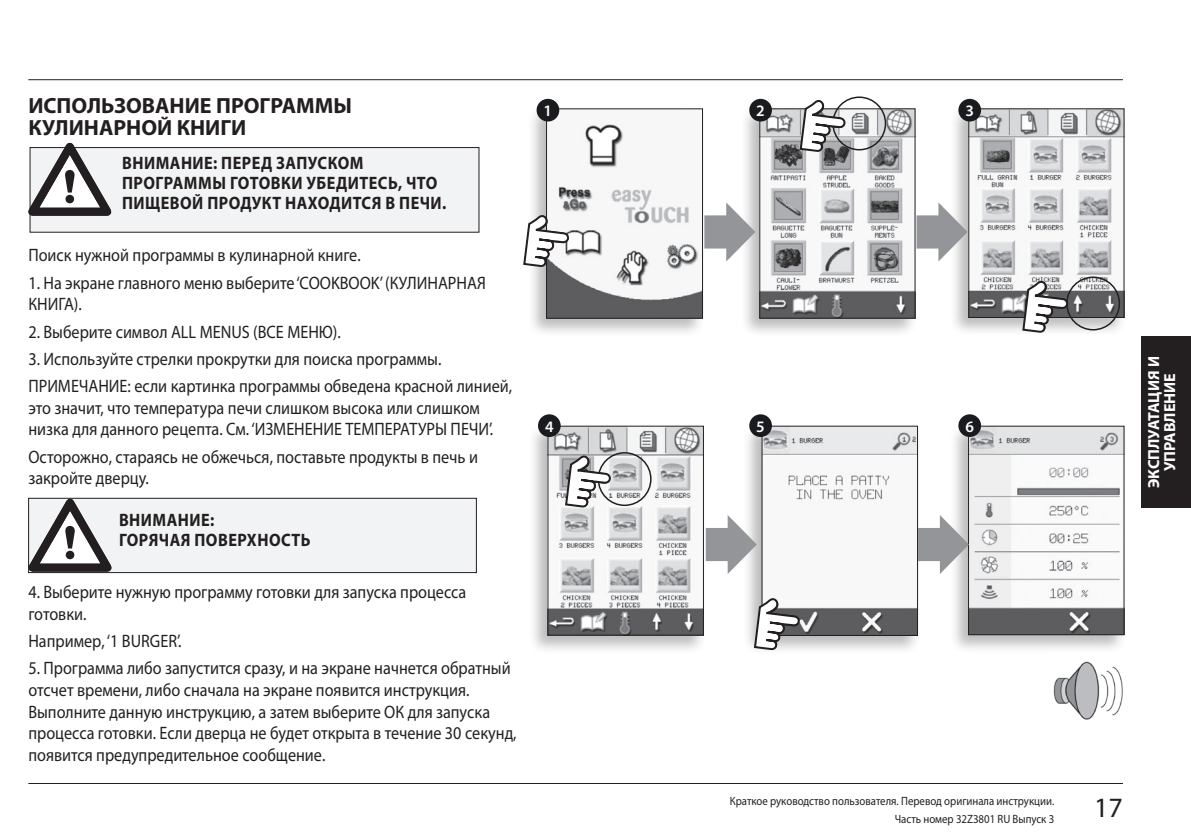
<style>
.page{position:relative;width:1191px;height:840px;background:#fff}
.page>*{position:absolute;margin:0;border:0;box-sizing:border-box;transform-origin:0 0}
.t1{font:28px "Myriad Pro";color:#231f20}
.t2{font:700 22px/22px "Myriad Pro";color:#231f20}
.txt{font:18px/21.6px "Myriad Pro";color:#231f20;scale:.9 1}
.txtW{font:700 18px/20px "Myriad Pro";letter-spacing:.03em;color:#231f20;scale:.9 1}
.t3{font:700 16px/16px "Myriad Pro";color:#fff;text-align:center}
.annotW{font:600 16px "Myriad Pro";color:#fff}
.t4{font:12px/17.6px "Myriad Pro";color:#231f20;text-align:right;scale:.9 1}
</style>
<div class="page">
<hr style="left:28px;top:79px;width:1095px;height:1px;background:#231f20">
<hr style="left:28px;top:782px;width:1095px;height:1px;background:#231f20">
<div style="left:30px;top:147px;width:449px;height:85px;background:#f2f3f4"></div>
<div style="left:30px;top:147px;width:449px;height:85px;border:1px solid #231f20"></div>
<div style="left:949px;top:422px;width:178px;height:231px;background:#231f20;opacity:.3"></div>
<img style="left:970px;top:427px;width:152px;height:206px">
<div style="left:968px;top:425px;width:156px;height:210px;border:1px solid #231f20"></div>
<div style="left:742px;top:422px;width:179px;height:232px;background:#231f20;opacity:.3"></div>
<img style="left:763px;top:427px;width:153px;height:206px">
<div style="left:761px;top:425px;width:157px;height:210px;border:1px solid #231f20"></div>
<div style="left:528px;top:422px;width:179px;height:232px;background:#231f20;opacity:.3"></div>
<img style="left:549px;top:427px;width:153px;height:206px">
<div style="left:547px;top:425px;width:157px;height:210px;border:1px solid #231f20"></div>
<div style="left:949px;top:105px;width:178px;height:231px;background:#231f20;opacity:.3"></div>
<img style="left:970px;top:110px;width:152px;height:206px">
<div style="left:968px;top:108px;width:156px;height:210px;border:1px solid #231f20"></div>
<div style="left:740px;top:105px;width:178px;height:232px;background:#231f20;opacity:.3"></div>
<img style="left:761px;top:110px;width:152px;height:206px">
<div style="left:759px;top:108px;width:156px;height:210px;border:1px solid #231f20"></div>
<div style="left:527px;top:105px;width:178px;height:232px;background:#231f20;opacity:.3"></div>
<img style="left:548px;top:110px;width:153px;height:206px">
<div style="left:546px;top:108px;width:157px;height:210px;border:1px solid #231f20"></div>
<div style="left:1141px;top:336px;width:50px;height:171px;background:#231f20"></div>
<svg style="left:916px;top:202px;width:51px;height:59px"></svg>
<svg style="left:918px;top:514px;width:51px;height:59px"></svg>
<svg style="left:704px;top:202px;width:51px;height:59px"></svg>
<svg style="left:706px;top:514px;width:51px;height:59px"></svg>
<div style="left:832px;top:96px;width:54px;height:54px;border:2px solid #231f20;border-radius:50%"></div>
<div style="left:1066px;top:276px;width:54px;height:54px;border:2px solid #231f20;border-radius:50%"></div>
<div style="left:597px;top:452px;width:54px;height:54px;border:2px solid #231f20;border-radius:50%"></div>
<svg style="left:523px;top:210px;width:49px;height:57px"></svg>
<svg style="left:798px;top:99px;width:50px;height:53px"></svg>
<svg style="left:1021px;top:275px;width:50px;height:57px"></svg>
<svg style="left:564px;top:450px;width:50px;height:57px"></svg>
<svg style="left:753px;top:592px;width:50px;height:57px"></svg>
<img style="left:1050px;top:651px;width:76px;height:69px">
<div style="left:536px;top:99px;width:23px;height:22px;background:#1a1b1f;border-radius:50%"></div>
<div style="left:749px;top:414px;width:23px;height:23px;background:#1a1b1f;border-radius:50%"></div>
<div style="left:749px;top:99px;width:23px;height:22px;background:#1a1b1f;border-radius:50%"></div>
<div style="left:958px;top:414px;width:23px;height:23px;background:#1a1b1f;border-radius:50%"></div>
<div style="left:958px;top:99px;width:23px;height:22px;background:#1a1b1f;border-radius:50%"></div>
<div style="left:538px;top:414px;width:22px;height:23px;background:#1a1b1f;border-radius:50%"></div>
<svg style="left:28px;top:142px;width:93px;height:77px"></svg>
<div style="left:29px;top:498px;width:447px;height:74px;background:#f2f3f4"></div>
<div style="left:28px;top:497px;width:448px;height:75px;border:1px solid #231f20"></div>
<svg style="left:28px;top:497px;width:93px;height:77px"></svg>
<p class="t2" style="left:28px;top:94px;width:325px">ИСПОЛЬЗОВАНИЕ ПРОГРАММЫ<br>КУЛИНАРНОЙ КНИГИ</p>
<p class="txtW" style="left:122px;top:152px;width:362px">ВНИМАНИЕ: ПЕРЕД ЗАПУСКОМ<br>ПРОГРАММЫ ГОТОВКИ УБЕДИТЕСЬ, ЧТО<br>ПИЩЕВОЙ ПРОДУКТ НАХОДИТСЯ В ПЕЧИ.</p>
<p class="txt" style="left:28px;top:244px;width:371px">Поиск нужной программы в кулинарной книге.</p>
<p class="txt" style="left:28px;top:271px;width:510px">1. На экране главного меню выберите ‘COOKBOOK’ (КУЛИНАРНАЯ<br>КНИГА).</p>
<p class="txt" style="left:28px;top:320px;width:349px">2. Выберите символ ALL MENUS (ВСЕ МЕНЮ).</p>
<p class="txt" style="left:28px;top:347px;width:460px">3. Используйте стрелки прокрутки для поиска программы.</p>
<p class="txt" style="left:28px;top:375px;width:539px">ПРИМЕЧАНИЕ: если картинка программы обведена красной линией, это значит, что температура печи слишком высока или слишком низка для данного рецепта. См. ‘ИЗМЕНЕНИЕ ТЕМПЕРАТУРЫ ПЕЧИ’.</p>
<p class="txt" style="left:28px;top:445px;width:501px">Осторожно, стараясь не обжечься, поставьте продукты в печь и закройте дверцу.</p>
<p class="txtW" style="left:119px;top:509px;width:107px">ВНИМАНИЕ:</p>
<p class="txtW" style="left:119px;top:529px;width:214px">ГОРЯЧАЯ ПОВЕРХНОСТЬ</p>
<p class="txt" style="left:28px;top:580px;width:488px">4. Выберите нужную программу готовки для запуска процесса готовки.</p>
<p class="txt" style="left:28px;top:629px;width:172px">Например, ‘1 BURGER’.</p>
<p class="txt" style="left:28px;top:656px;width:544px">5. Программа либо запустится сразу, и на экране начнется обратный отсчет времени, либо сначала на экране появится инструкция.<br>Выполните данную инструкцию, а затем выберите ОК для запуска процесса готовки. Если дверца не будет открыта в течение 30 секунд, появится предупредительное сообщение.</p>
<p class="annotW" style="left:543px;top:101px;width:10px">1</p>
<p class="annotW" style="left:545px;top:416px;width:10px">4</p>
<p class="annotW" style="left:756px;top:101px;width:10px">2</p>
<p class="annotW" style="left:756px;top:416px;width:10px">5</p>
<p class="annotW" style="left:965px;top:101px;width:10px">3</p>
<p class="annotW" style="left:965px;top:416px;width:10px">6</p>
<p class="t3" style="left:1145px;top:488px;width:133px;rotate:-90deg">ЭКСПЛУАТАЦИЯ И<br>УПРАВЛЕНИЕ</p>
<p class="t4" style="left:730px;top:791px;width:362px">Краткое руководство пользователя. Перевод оригинала инструкции.<br>Часть номер 32Z3801 RU Выпуск 3</p>
<h1 class="t1" style="left:1094px;top:789px;width:30px">17</h1>
</div>
